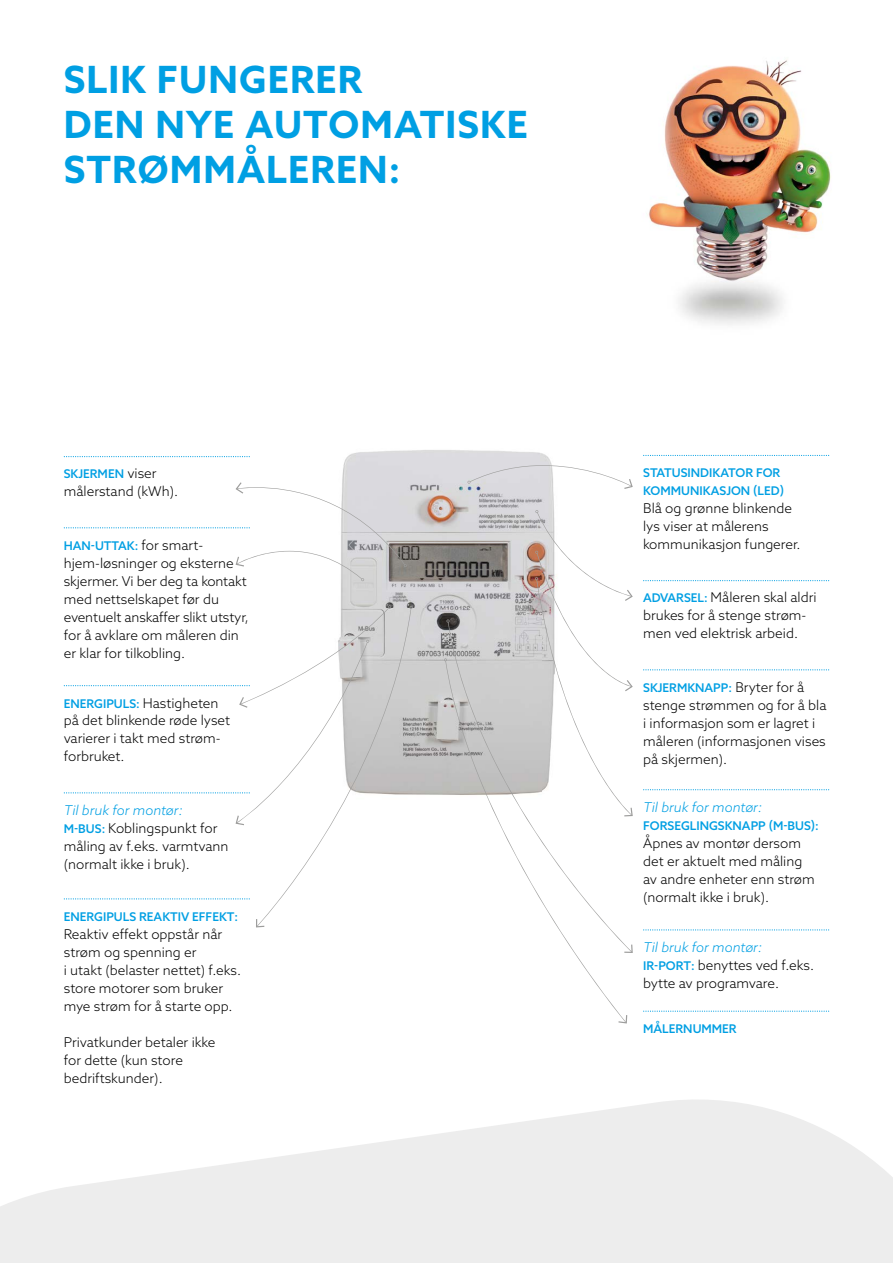
<style>
.page{position:relative;width:893px;height:1263px;background:#fff}
.page>*{position:absolute;margin:0;border:0;box-sizing:border-box;transform-origin:0 0}
.t1{font:700 37.5px/45px "Azo Sans";letter-spacing:.03em;color:#009fe3}
.t2{font:300 13.5px/18px "Azo Sans";color:#000}
.t3{font:italic 300 13.5px "Azo Sans";color:#009fe3}
.t4{font:500 12px/18px "Azo Sans";color:#009fe3}
.s1{font-weight:300;font-size:13.5px;color:#000}
.s2{font-style:italic;color:#009fe3}
.s3{font-weight:500;font-size:12px;color:#009fe3}
</style>
<div class="page">
<img style="left:341px;top:450px;width:213px;height:345px">
<img style="left:649px;top:60px;width:182px;height:265px">
<svg style="left:0;top:1100px;width:893px;height:163px;fill:#ededed"></svg>
<svg style="left:64px;top:456px;width:186px;height:1px"></svg>
<svg style="left:64px;top:898px;width:186px;height:1px"></svg>
<svg style="left:643px;top:455px;width:186px;height:1px"></svg>
<svg style="left:643px;top:580px;width:186px;height:1px"></svg>
<svg style="left:643px;top:669px;width:186px;height:1px"></svg>
<svg style="left:643px;top:789px;width:186px;height:1px"></svg>
<svg style="left:643px;top:929px;width:186px;height:1px"></svg>
<svg style="left:643px;top:1011px;width:186px;height:1px"></svg>
<svg style="left:467px;top:465px;width:166px;height:24px"></svg>
<svg style="left:535px;top:510px;width:98px;height:306px"></svg>
<svg style="left:448px;top:622px;width:184px;height:195px"></svg>
<svg style="left:626px;top:944px;width:7px;height:9px"></svg>
<svg style="left:445px;top:661px;width:181px;height:354px"></svg>
<svg style="left:618px;top:1015px;width:9px;height:8px"></svg>
<svg style="left:64px;top:482px;width:343px;height:99px"></svg>
<svg style="left:263px;top:608px;width:148px;height:319px"></svg>
<svg style="left:256px;top:919px;width:8px;height:8px"></svg>
<svg style="left:64px;top:605px;width:327px;height:220px"></svg>
<h1 class="t1" style="left:64px;top:57px;width:465px">SLIK FUNGERER<br>DEN NYE AUTOMATISKE<br>STRØMMÅLEREN:</h1>
<p class="t4" style="left:64px;top:465px;width:94px">SKJERMEN <span class="s1">viser</span></p>
<p class="t2" style="left:64px;top:482px;width:116px">målerstand (kWh).</p>
<p class="t4" style="left:64px;top:536px;width:141px">HAN-UTTAK: <span class="s1">for smart-</span></p>
<p class="t2" style="left:64px;top:554px;width:186px">hjem-løsninger og eksterne skjermer. Vi ber deg ta kontakt med nettselskapet før du eventuelt anskaffer slikt utstyr, for å avklare om måleren din er klar for tilkobling.</p>
<p class="t4" style="left:64px;top:694px;width:156px">ENERGIPULS: <span class="s1">Hastigheten</span></p>
<p class="t2" style="left:64px;top:711px;width:168px">på det blinkende røde lyset varierer i takt med strøm&shy;forbruket.</p>
<p class="t2" style="left:64px;top:801px;width:166px"><span class="s2">Til bruk for montør:<br></span><span class="s3">M-BUS:</span> Koblingspunkt for måling av f.eks. varmtvann (normalt ikke i bruk).</p>
<p class="t4" style="left:64px;top:907px;width:176px">ENERGIPULS REAKTIV EFFEKT:</p>
<p class="t2" style="left:64px;top:925px;width:179px">Reaktiv effekt oppstår når strøm og spenning er<br>i utakt (belaster nettet) f.eks. store motorer som bruker mye strøm for å starte opp.</p>
<p class="t2" style="left:64px;top:1033px;width:153px">Privatkunder betaler ikke for dette (kun store bedriftskunder).</p>
<p class="t4" style="left:643px;top:464px;width:142px">STATUSINDIKATOR FOR<br>KOMMUNIKASJON (LED)</p>
<p class="t2" style="left:643px;top:499px;width:159px">Blå og grønne blinkende lys viser at målerens kommunikasjon fungerer.</p>
<p class="t2" style="left:643px;top:588px;width:175px"><span class="s3">ADVARSEL:</span> Måleren skal aldri brukes for å stenge strøm&shy;men ved elektrisk arbeid.</p>
<p class="t4" style="left:643px;top:678px;width:163px">SKJERMKNAPP: <span class="s1">Bryter for å</span></p>
<p class="t2" style="left:643px;top:696px;width:185px">stenge strømmen og for å bla i informasjon som er lagret i måleren (informasjonen vises på skjermen).</p>
<p class="t3" style="left:643px;top:798px;width:120px">Til bruk for montør:</p>
<p class="t4" style="left:643px;top:816px;width:177px">FORSEGLINGSKNAPP (M-BUS):</p>
<p class="t2" style="left:643px;top:833px;width:173px">Åpnes av montør dersom det er aktuelt med måling av andre enheter enn strøm (normalt ikke i bruk).</p>
<p class="t2" style="left:643px;top:938px;width:172px"><span class="s2">Til bruk for montør:<br></span><span class="s3">IR-PORT:</span> benyttes ved f.eks. bytte av programvare.</p>
<p class="t4" style="left:643px;top:1019px;width:95px">MÅLERNUMMER</p>
</div>
